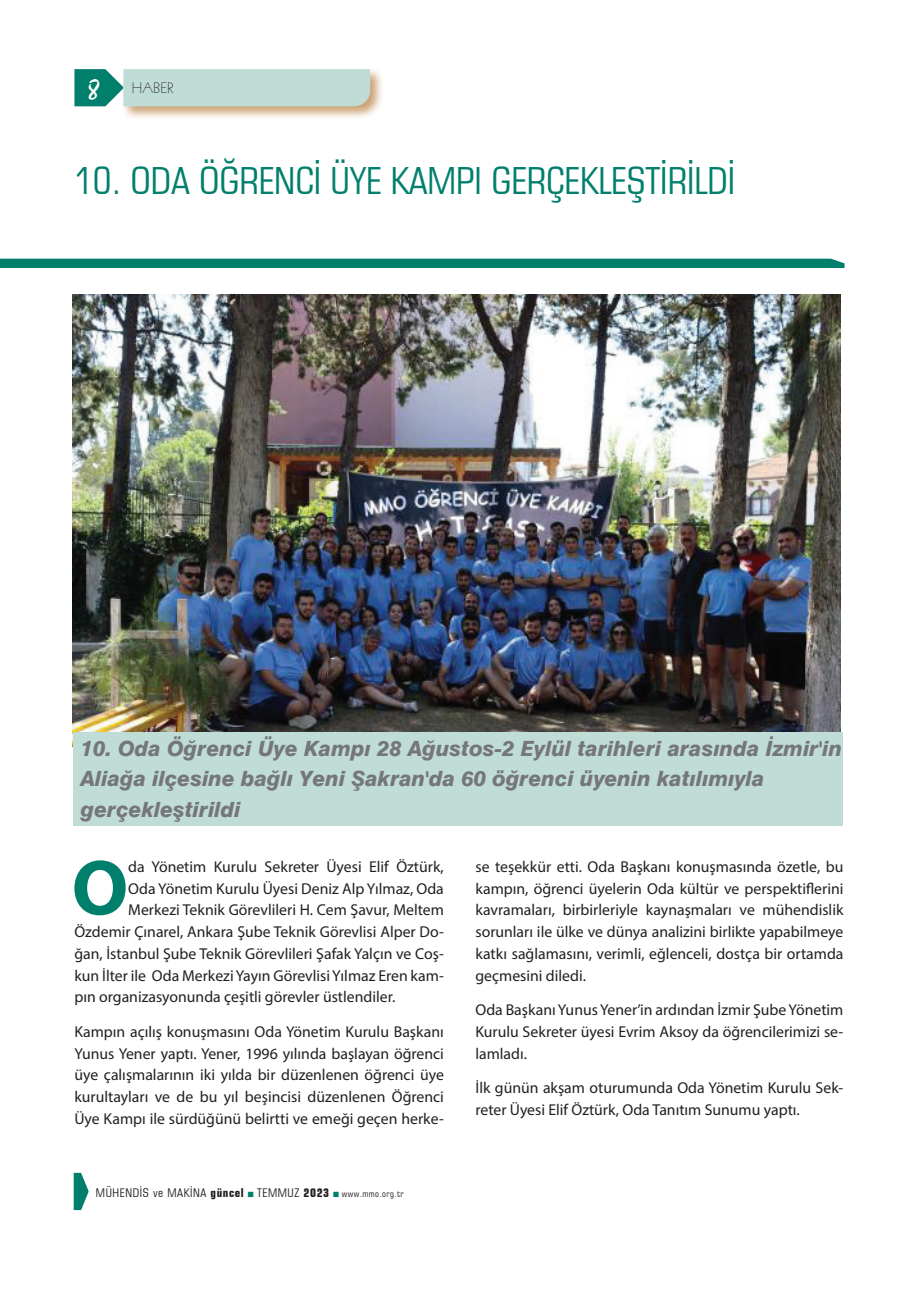
<style>
.page{position:relative;width:919px;height:1289px;background:#fff}
.page>*{position:absolute;margin:0;border:0;box-sizing:border-box;transform-origin:0 0}
.t1{font:700 78.9px "Myriad Pro";color:#00806c}
.t2{font:condensed 37.5px "Square 721 BT";color:#00806c}
.t3{font:italic 800 21px/30px "Swiss 721 BT";color:#757679}
.t4{font:15.75px/21.8px "Myriad Pro";color:#231f20;text-align:justify}
.t5{font:15px "Geometric 231 BT Light C";color:#231f20}
.t6{font:condensed 12px "Square 721 BT";letter-spacing:.05em;color:#231f20}
.s1{font-family:"TR Mystical Plain";font-size:27px;color:#fff}
.s2{font-weight:700}
.s3{font-size:9px}
</style>
<div class="page">
<svg style="left:74px;top:1172px;width:14px;height:37px"></svg>
<div style="left:121px;top:67px;width:263px;height:53px;background:#bd8448;opacity:.75"></div>
<svg style="left:74px;top:69px;width:296px;height:37px;background:#a8d0c8"></svg>
<div style="left:0;top:259px;width:844px;height:9px;background:#00806c"></div>
<img style="left:73px;top:294px;width:767px;height:437px">
<div style="left:73px;top:731px;width:769px;height:94px;background:#c0dcd6"></div>
<p class="t5" style="left:88px;top:79px;width:87px"><span class="s1">8</span> HABER</p>
<h2 class="t2" style="left:74px;top:158px;width:662px">10. ODA ÖĞRENCİ ÜYE KAMPI GERÇEKLEŞTİRİLDİ</h2>
<h3 class="t3" style="left:81px;top:734px;width:762px">10. Oda Öğrenci Üye Kampı 28 Ağustos-2 Eylül tarihleri arasında İzmir'in<br>Aliağa ilçesine bağlı Yeni Şakran'da 60 öğrenci üyenin katılımıyla gerçekleştirildi</h3>
<h1 class="t1" style="left:72px;top:836px;width:58px">O</h1>
<p class="t4" style="left:128px;top:855px;width:317px">da Yönetim Kurulu Sekreter Üyesi Elif Öztürk,</p>
<p class="t4" style="left:128px;top:877px;width:317px">Oda Yönetim Kurulu Üyesi Deniz Alp Yılmaz, Oda</p>
<p class="t4" style="left:128px;top:899px;width:317px">Merkezi Teknik Görevlileri H. Cem Şavur, Meltem</p>
<p class="t4" style="left:74px;top:920px;width:371px">Özdemir Çınarel, Ankara Şube Teknik Görevlisi Alper Do-</p>
<p class="t4" style="left:74px;top:942px;width:371px">ğan, İstanbul Şube Teknik Görevlileri Şafak Yalçın ve Coş-</p>
<p class="t4" style="left:74px;top:964px;width:371px">kun İlter ile Oda Merkezi Yayın Görevlisi Yılmaz Eren kam-</p>
<p class="t4" style="left:74px;top:986px;width:322px">pın organizasyonunda çeşitli görevler üstlendiler.</p>
<p class="t4" style="left:74px;top:1020px;width:371px">Kampın açılış konuşmasını Oda Yönetim Kurulu Başkanı Yunus Yener yaptı. Yener, 1996 yılında başlayan öğrenci üye çalışmalarının iki yılda bir düzenlenen öğrenci üye kurultayları ve de bu yıl beşincisi düzenlenen Öğrenci Üye Kampı ile sürdüğünü belirtti ve emeği geçen herke-</p>
<p class="t6" style="left:96px;top:1185px;width:309px">MÜHENDİS ve MAKİNA <span class="s2">güncel</span> TEMMUZ <span class="s2">2023</span> <span class="s3">www.mmo.org.tr</span></p>
<p class="t4" style="left:475px;top:855px;width:369px">se teşekkür etti. Oda Başkanı konuşmasında özetle, bu kampın, öğrenci üyelerin Oda kültür ve perspektiflerini kavramaları, birbirleriyle kaynaşmaları ve mühendislik sorunları ile ülke ve dünya analizini birlikte yapabilmeye katkı sağlamasını, verimli, eğlenceli, dostça bir ortamda geçmesini diledi.</p>
<p class="t4" style="left:475px;top:998px;width:369px">Oda Başkanı Yunus Yener’in ardından İzmir Şube Yönetim Kurulu Sekreter üyesi Evrim Aksoy da öğrencilerimizi se&shy;lamladı.</p>
<p class="t4" style="left:475px;top:1076px;width:369px">İlk günün akşam oturumunda Oda Yönetim Kurulu Sek&shy;reter Üyesi Elif Öztürk, Oda Tanıtım Sunumu yaptı.</p>
</div>
